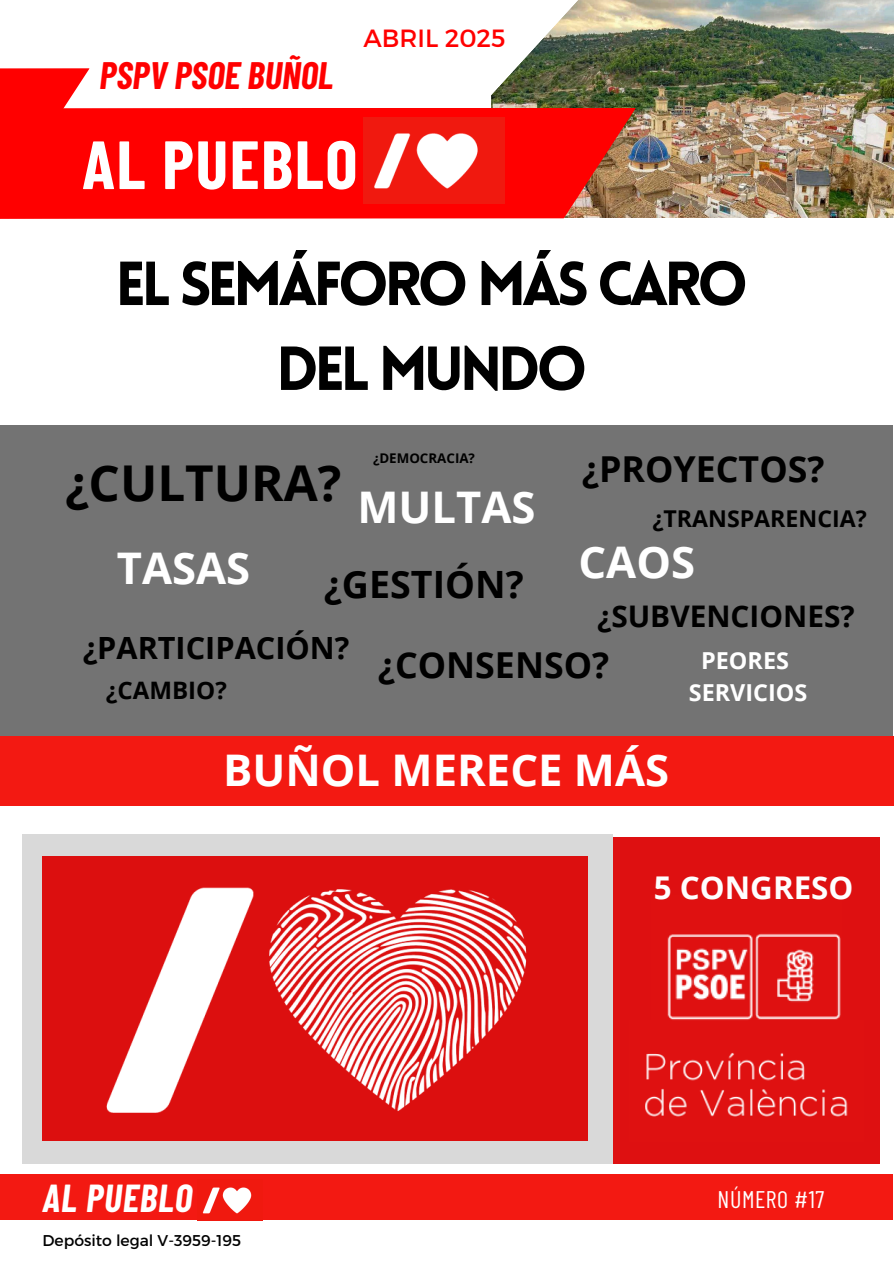
<style>
.page{position:relative;width:894px;height:1264px;background:#fff}
.page>*{position:absolute;margin:0;border:0;box-sizing:border-box;transform-origin:0 0}
.t1{font:700 68.1px "Barlow Condensed";letter-spacing:.02em;color:#fff}
.t2{font:900 60.75px/84.9px "Lovelo";letter-spacing:-.075em;color:#000;text-align:center}
.t3{font:700 49.35px "Open Sans";color:#000}
.t4{font:700 43.65px "Open Sans";color:#fff}
.t5{font:italic 700 38.1px "Barlow Condensed";letter-spacing:.025em;color:#fff}
.t6{font:700 37.65px "Open Sans";color:#000}
.t7{font:italic 700 37.35px "Barlow Condensed";color:#f00}
.t8{font:700 35.7px "Open Sans";color:#000}
.t9{font:700 31.35px "Open Sans";color:#fefefe}
.t10{font:700 30.6px "Open Sans";color:#000}
.t11{font:700 29.85px "Open Sans";color:#000}
.t12{font:24.9px "Montserrat";color:#f00}
.t13{font:24px "Barlow Condensed";letter-spacing:.02em;color:#fff}
.t14{font:700 24px "Open Sans";color:#000}
.t15{font:700 23.4px "Open Sans";color:#fff}
.t16{font:700 23.1px "Open Sans";color:#000}
.t17{font:15.6px "Montserrat";color:#000}
.t18{font:700 13.35px "Open Sans";color:#000}
</style>
<div class="page">
<div style="left:0;top:1174px;width:892px;height:46px;background:#f31912"></div>
<img style="left:202px;top:1187px;width:50px;height:27px">
<img style="left:613px;top:0;width:280px;height:217px">
<img style="left:491px;top:0;width:122px;height:108px">
<svg style="left:0;top:108px;width:635px;height:111px;background:#f70b08"></svg>
<div style="left:0;top:68px;width:90px;height:111px;background:#f00"></div>
<img style="left:363px;top:117px;width:141px;height:87px">
<div style="left:23px;top:834px;width:590px;height:329px;background:#d9d9d9"></div>
<div style="left:613px;top:836px;width:266px;height:327px;background:#de1011"></div>
<img style="left:42px;top:856px;width:545px;height:284px">
<img style="left:645px;top:1052px;width:203px;height:65px">
<img style="left:667px;top:933px;width:174px;height:87px">
<div style="left:0;top:425px;width:892px;height:314px;background:#737373"></div>
<div style="left:0;top:735px;width:893px;height:70px;background:#f31912"></div>
<p class="t7" style="left:99px;top:51px;width:235px">PSPV PSOE BUÑOL</p>
<h1 class="t12" style="left:363px;top:22px;width:144px">ABRIL 2025</h1>
<p class="t1" style="left:82px;top:121px;width:277px">AL PUEBLO</p>
<h3 class="t2" style="left:115px;top:247px;width:634px">EL SEMÁFORO MÁS CARO<br>DEL MUNDO</h3>
<h4 class="t3" style="left:65px;top:448px;width:278px">¿CULTURA?</h4>
<p class="t18" style="left:373px;top:449px;width:103px">¿DEMOCRACIA?</p>
<h6 class="t4" style="left:357px;top:476px;width:179px">MULTAS</h6>
<p class="t8" style="left:582px;top:443px;width:244px">¿PROYECTOS?</p>
<h4 class="t16" style="left:652px;top:502px;width:216px">¿TRANSPARENCIA?</h4>
<p class="t4" style="left:578px;top:531px;width:118px">CAOS</p>
<p class="t4" style="left:117px;top:537px;width:135px">TASAS</p>
<h5 class="t6" style="left:324px;top:558px;width:201px">¿GESTIÓN?</h5>
<h6 class="t11" style="left:597px;top:594px;width:259px">¿SUBVENCIONES?</h6>
<h5 class="t10" style="left:83px;top:626px;width:268px">¿PARTICIPACIÓN?</h5>
<p class="t15" style="left:701px;top:644px;width:89px">PEORES</p>
<h4 class="t15" style="left:688px;top:676px;width:120px">SERVICIOS</h4>
<h4 class="t8" style="left:378px;top:640px;width:233px">¿CONSENSO?</h4>
<h5 class="t14" style="left:106px;top:673px;width:122px">¿CAMBIO?</h5>
<h6 class="t4" style="left:223px;top:739px;width:447px">BUÑOL MERECE MÁS</h6>
<h5 class="t5" style="left:42px;top:1174px;width:151px">AL PUEBLO</h5>
<p class="t17" style="left:42px;top:1229px;width:200px">Depósito legal V-3959-195</p>
<p class="t9" style="left:653px;top:865px;width:201px">5 CONGRESO</p>
<h2 class="t13" style="left:717px;top:1184px;width:108px">NÚMERO #17</h2>
</div>
